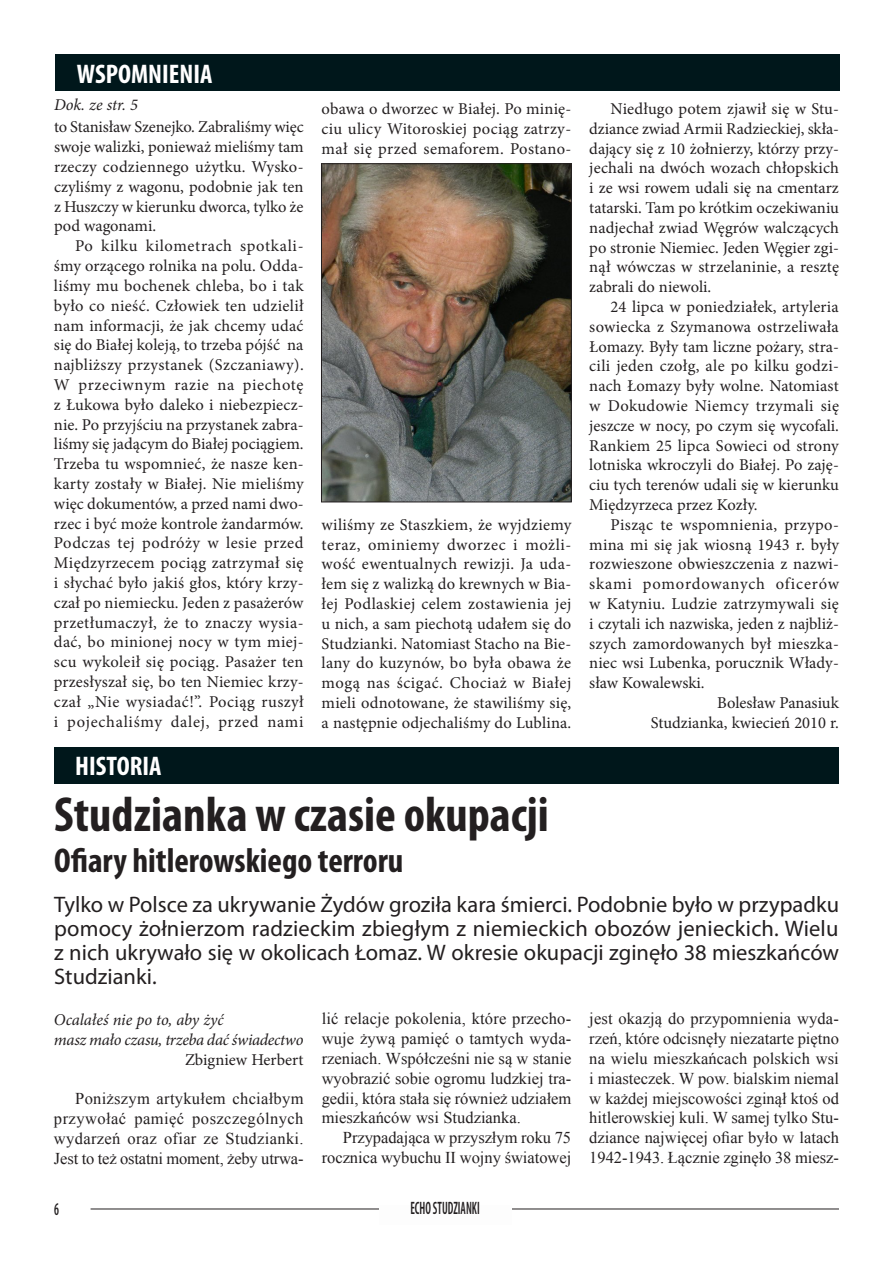
<style>
.page{position:relative;width:893px;height:1263px;background:#fff}
.page>*{position:absolute;margin:0;border:0;box-sizing:border-box;transform-origin:0 0}
.t1{font:700 condensed 49.5px "Myriad Pro";color:#231f20}
.t2{font:700 condensed 34.5px "Myriad Pro";color:#231f20}
.t3{font:700 condensed 27px "Myriad Pro";color:#fff}
.t4{font:22.5px/24px "Myriad Pro";color:#231f20;text-align:justify}
.t5{font:600 condensed 18px "Myriad Pro";color:#231f20;scale:.67 1}
.t6{font:16.5px/19.8px "Minion Pro";letter-spacing:.01em;color:#231f20;text-align:justify}
.t7{font:16.5px/19.8px "Times New Roman";letter-spacing:-.005em;color:#231f20;text-align:justify}
.t8{font:italic 16.5px/19.8px "Minion Pro";letter-spacing:-.015em;color:#231f20}
.t9{font:16.5px "Minion Pro";letter-spacing:.045em;color:#231f20}
</style>
<div class="page">
<hr style="left:91px;top:1208px;width:748px;height:1px;background:#231f20">
<div style="left:379px;top:1205px;width:132px;height:20px;background:#fdfdfd"></div>
<div style="left:55px;top:54px;width:785px;height:37px;background:#00171b"></div>
<div style="left:54px;top:747px;width:785px;height:36px;background:#00171b"></div>
<img style="left:323px;top:165px;width:247px;height:335px">
<div style="left:321px;top:163px;width:251px;height:339px;border:1px solid #231f20"></div>
<h3 class="t3" style="left:77px;top:57px;width:137px">WSPOMNIENIA</h3>
<p class="t8" style="left:54px;top:95px;width:85px">Dok. ze str. 5</p>
<p class="t6" style="left:54px;top:117px;width:251px">to Stanisław Szenejko. Zabraliśmy więc swoje walizki, ponieważ mieliśmy tam rzeczy codziennego użytku. Wysko&shy;czyliśmy z wagonu, podobnie jak ten z Huszczy w kierunku dworca, tylko że pod wagonami.</p>
<p class="t6" style="left:54px;top:236px;width:251px;text-indent:21px">Po kilku kilometrach spotkali&shy;śmy orzącego rolnika na polu. Odda&shy;liśmy mu bochenek chleba, bo i tak było co nieść. Człowiek ten udzielił nam informacji, że jak chcemy udać się do Białej koleją, to trzeba pójść na najbliższy przystanek (Szczaniawy).<br>W przeciwnym razie na piechotę z Łukowa było daleko i niebezpiecz&shy;nie. Po przyjściu na przystanek zabra&shy;liśmy się jadącym do Białej pociągiem.<br>Trzeba tu wspomnieć, że nasze ken&shy;karty zostały w Białej. Nie mieliśmy więc dokumentów, a przed nami dwo&shy;rzec i być może kontrole żandarmów.<br>Podczas tej podróży w lesie przed Międzyrzecem pociąg zatrzymał się i słychać było jakiś głos, który krzy&shy;czał po niemiecku. Jeden z pasażerów przetłumaczył, że to znaczy wysia&shy;dać, bo minionej nocy w tym miej&shy;scu wykoleił się pociąg. Pasażer ten przesłyszał się, bo ten Niemiec krzy&shy;czał „Nie wysiadać!”. Pociąg ruszył i pojechaliśmy dalej, przed nami</p>
<h3 class="t3" style="left:75px;top:749px;width:88px">HISTORIA</h3>
<p class="t6" style="left:322px;top:99px;width:251px">obawa o dworzec w Białej. Po minię&shy;ciu ulicy Witoroskiej pociąg zatrzy&shy;mał się przed semaforem. Postano-</p>
<p class="t6" style="left:322px;top:515px;width:251px">wiliśmy ze Staszkiem, że wyjdziemy teraz, ominiemy dworzec i możli&shy;wość ewentualnych rewizji. Ja uda&shy;łem się z walizką do krewnych w Bia&shy;łej Podlaskiej celem zostawienia jej u nich, a sam piechotą udałem się do Studzianki. Natomiast Stacho na Bie&shy;lany do kuzynów, bo była obawa że mogą nas ścigać. Chociaż w Białej mieli odnotowane, że stawiliśmy się, a następnie odjechaliśmy do Lublina.</p>
<p class="t6" style="left:589px;top:99px;width:251px;text-indent:21px">Niedługo potem zjawił się w Stu&shy;dziance zwiad Armii Radzieckiej, skła&shy;dający się z 10 żołnierzy, którzy przy&shy;jechali na dwóch wozach chłopskich i ze wsi rowem udali się na cmentarz tatarski. Tam po krótkim oczekiwaniu nadjechał zwiad Węgrów walczących po stronie Niemiec. Jeden Węgier zgi&shy;nął wówczas w strzelaninie, a resztę zabrali do niewoli.</p>
<p class="t6" style="left:589px;top:297px;width:251px;text-indent:21px">24 lipca w poniedziałek, artyleria sowiecka z Szymanowa ostrzeliwała Łomazy. Były tam liczne pożary, stra&shy;cili jeden czołg, ale po kilku godzi&shy;nach Łomazy były wolne. Natomiast w Dokudowie Niemcy trzymali się jeszcze w nocy, po czym się wycofali.<br>Rankiem 25 lipca Sowieci od strony lotniska wkroczyli do Białej. Po zaję&shy;ciu tych terenów udali się w kierunku Międzyrzeca przez Kozły.</p>
<p class="t6" style="left:611px;top:515px;width:230px">Pisząc te wspomnienia, przypo-</p>
<p class="t6" style="left:589px;top:534px;width:251px">mina mi się jak wiosną 1943 r. były</p>
<p class="t6" style="left:589px;top:554px;width:251px">rozwieszone obwieszczenia z nazwi-</p>
<p class="t9" style="left:589px;top:573px;width:251px">skami pomordowanych oficerów</p>
<p class="t6" style="left:589px;top:594px;width:251px">w Katyniu. Ludzie zatrzymywali się</p>
<p class="t6" style="left:589px;top:614px;width:251px">i czytali ich nazwiska, jeden z najbliż-</p>
<p class="t6" style="left:589px;top:633px;width:251px">szych zamordowanych był mieszka-</p>
<p class="t6" style="left:589px;top:653px;width:251px">niec wsi Lubenka, porucznik Włady-</p>
<p class="t6" style="left:589px;top:673px;width:117px">sław Kowalewski.</p>
<p class="t6" style="left:717px;top:693px;width:123px">Bolesław Panasiuk</p>
<p class="t6" style="left:651px;top:713px;width:190px">Studzianka, kwiecień 2010 r.</p>
<h1 class="t1" style="left:54px;top:783px;width:496px">Studzianka w czasie okupacji</h1>
<h2 class="t2" style="left:54px;top:839px;width:351px">Ofiary hitlerowskiego terroru</h2>
<p class="t4" style="left:54px;top:892px;width:786px">Tylko w Polsce za ukrywanie Żydów groziła kara śmierci. Podobnie było w przypadku pomocy żołnierzom radzieckim zbiegłym z niemieckich obozów jenieckich. Wielu z nich ukrywało się w okolicach Łomaz. W okresie okupacji zginęło 38 mieszkańców Studzianki.</p>
<p class="t7" style="left:322px;top:1008px;width:251px">lić relacje pokolenia, które przecho&shy;wuje żywą pamięć o tamtych wyda&shy;rzeniach. Współcześni nie są w stanie wyobrazić sobie ogromu ludzkiej tra&shy;gedii, która stała się również udziałem mieszkańców wsi Studzianka.</p>
<p class="t7" style="left:322px;top:1127px;width:251px;text-align:right">Przypadająca w przyszłym roku 75 rocznica wybuchu II wojny światowej</p>
<p class="t7" style="left:589px;top:1008px;width:251px">jest okazją do przypomnienia wyda&shy;rzeń, które odcisnęły niezatarte piętno na wielu mieszkańcach polskich wsi i miasteczek. W pow. bialskim niemal w każdej miejscowości zginął ktoś od hitlerowskiej kuli. W samej tylko Stu&shy;dziance najwięcej ofiar było w latach 1942-1943. Łącznie zginęło 38 miesz-</p>
<p class="t8" style="left:54px;top:1010px;width:251px">Ocalałeś nie po to, aby żyć<br>masz mało czasu, trzeba dać świadectwo</p>
<p class="t6" style="left:185px;top:1049px;width:120px">Zbigniew Herbert</p>
<p class="t7" style="left:54px;top:1088px;width:251px;text-indent:21px">Poniższym artykułem chciałbym przywołać pamięć poszczególnych wydarzeń oraz ofiar ze Studzianki.<br>Jest to też ostatni moment, żeby utrwa-</p>
<p class="t5" style="left:54px;top:1199px;width:9px">6</p>
<p class="t5" style="left:410px;top:1198px;width:105px">ECHO STUDZIANKI</p>
</div>
